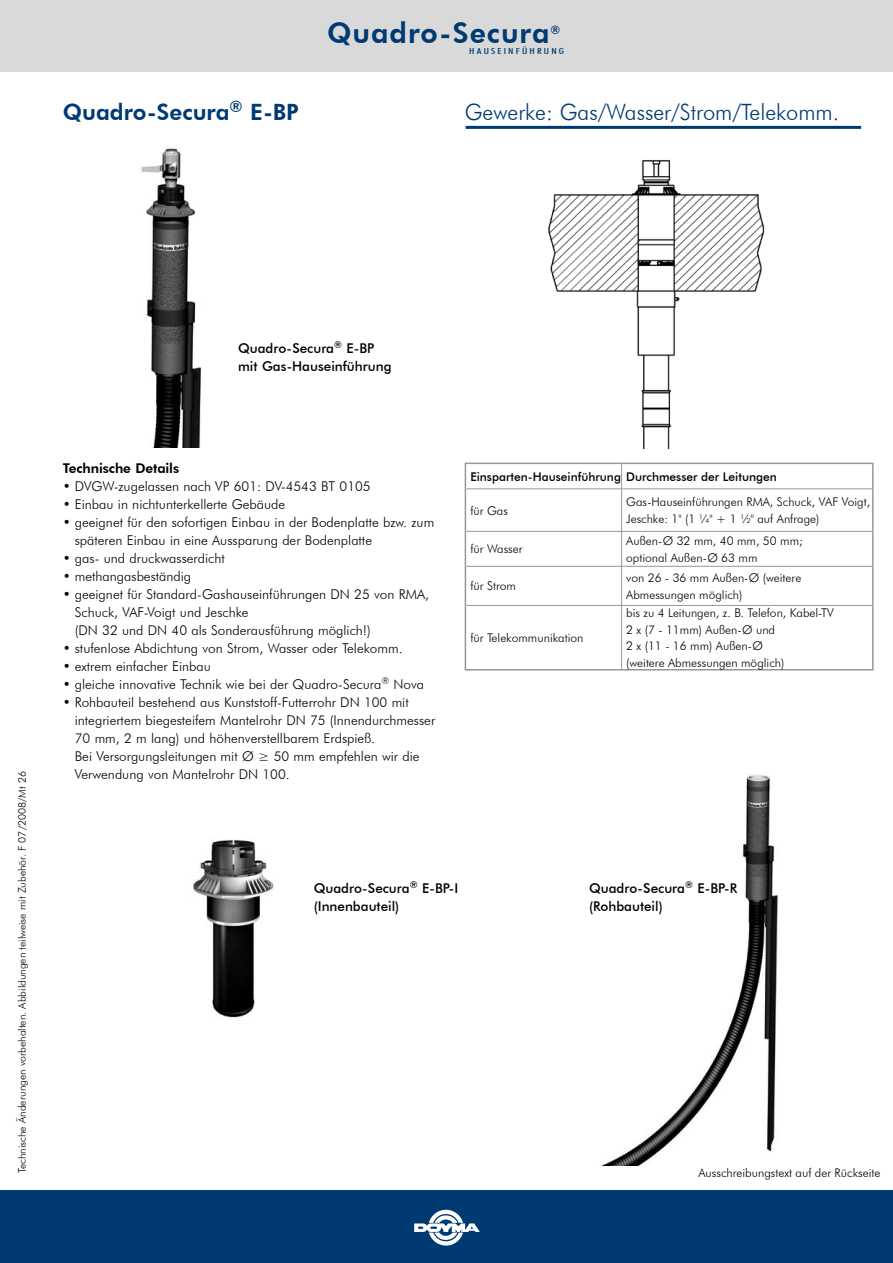
<style>
.page{position:relative;width:893px;height:1263px;background:#fff}
.page>*{position:absolute;margin:0;border:0;box-sizing:border-box;transform-origin:0 0}
.t1{font:800 28.5px "Futura BT";letter-spacing:.035em;color:#003a73}
.t2{font:300 22.5px "Futura BT";color:#003a73}
.t3{font:800 22.5px "Futura BT";color:#003a73}
.t4{font:300 13.5px/18px "Futura BT";color:#000}
.t5{font:500 13.5px/18px "Futura BT";color:#000}
.t6{font:800 13.5px "Futura BT";letter-spacing:-.005em;color:#000}
.t7{font:300 12px/16.5px "Futura BT";color:#000}
.t8{font:500 12px "Futura BT";color:#000}
.t9{font:800 11.7px "Futura BT";color:#003a73}
.t10{font:300 10.5px "Futura BT";color:#000}
.t11{font:500 condensed 8.25px "Futura BT";letter-spacing:.2em;color:#003a73;scale:1.3 1}
</style>
<div class="page">
<div style="left:0;top:0;width:893px;height:72px;background:#d9d9d9"></div>
<hr style="left:466px;top:126px;width:395px;height:3px;background:#003a73">
<div style="left:0;top:1191px;width:893px;height:72px;background:#003a73"></div>
<svg style="left:415px;top:1210px;width:65px;height:35px"></svg>
<hr style="left:872px;top:464px;width:2px;height:25px;background:#989898">
<hr style="left:872px;top:489px;width:2px;height:42px;background:#989898">
<hr style="left:872px;top:531px;width:2px;height:35px;background:#989898">
<hr style="left:872px;top:566px;width:2px;height:39px;background:#989898">
<hr style="left:872px;top:605px;width:2px;height:64px;background:#989898">
<svg style="left:621px;top:464px;width:1px;height:24px"></svg>
<hr style="left:466px;top:488px;width:406px;height:1px;background:#989898">
<hr style="left:621px;top:489px;width:1px;height:42px;background:#989898">
<hr style="left:466px;top:531px;width:406px;height:1px;background:#989898">
<hr style="left:621px;top:532px;width:1px;height:34px;background:#989898">
<hr style="left:466px;top:566px;width:406px;height:1px;background:#989898">
<hr style="left:621px;top:567px;width:1px;height:38px;background:#989898">
<hr style="left:466px;top:605px;width:406px;height:1px;background:#989898">
<hr style="left:621px;top:606px;width:1px;height:63px;background:#989898">
<hr style="left:465px;top:463px;width:157px;height:1px;background:#989898">
<svg style="left:465px;top:464px;width:1px;height:25px"></svg>
<hr style="left:622px;top:463px;width:252px;height:1px;background:#989898">
<hr style="left:465px;top:489px;width:1px;height:42px;background:#989898">
<hr style="left:465px;top:531px;width:1px;height:35px;background:#989898">
<hr style="left:465px;top:566px;width:1px;height:39px;background:#989898">
<hr style="left:465px;top:605px;width:1px;height:64px;background:#989898">
<hr style="left:465px;top:669px;width:409px;height:1px;background:#989898">
<img style="left:548px;top:160px;width:217px;height:288px">
<img style="left:141px;top:148px;width:60px;height:299px">
<img style="left:602px;top:774px;width:176px;height:391px">
<img style="left:193px;top:839px;width:81px;height:179px">
<h1 class="t1" style="left:327px;top:16px;width:224px">Quadro-Secura</h1>
<p class="t9" style="left:551px;top:23px;width:11px">®</p>
<p class="t11" style="left:469px;top:46px;width:74px">HAUSEINFÜHRUNG</p>
<h2 class="t3" style="left:63px;top:98px;width:237px">Quadro-Secura<sup>®</sup> E-BP</h2>
<h2 class="t2" style="left:465px;top:98px;width:376px">Gewerke: Gas/Wasser/Strom/Telekomm.</h2>
<p class="t5" style="left:238px;top:339px;width:155px">Quadro-Secura<sup>®</sup> E-BP mit Gas-Hauseinführung</p>
<p class="t10" style="left:16px;top:1173px;width:404px;rotate:-90deg">Technische Änderungen vorbehalten. Abbildungen teilweise mit Zubehör. F 07/2008/Mt 26</p>
<p class="t6" style="left:63px;top:460px;width:118px">Technische Details</p>
<p class="t4" style="left:63px;top:477px;width:309px">• DVGW-zugelassen nach VP 601: DV-4543 BT 0105</p>
<p class="t4" style="left:63px;top:495px;width:224px">• Einbau in nichtunterkellerte Gebäude</p>
<p class="t4" style="left:75px;top:513px;width:361px;text-indent:-12px">• geeignet für den sofortigen Einbau in der Bodenplatte bzw. zum späteren Einbau in eine Aussparung der Bodenplatte</p>
<p class="t4" style="left:63px;top:549px;width:163px">• gas- und druckwasserdicht</p>
<p class="t4" style="left:63px;top:567px;width:130px">• methangasbeständig</p>
<p class="t4" style="left:75px;top:585px;width:356px;text-indent:-12px">• geeignet für Standard-Gashauseinführungen DN 25 von RMA,<br>Schuck, VAF-Voigt und Jeschke<br>(DN 32 und DN 40 als Sonderausführung möglich!)</p>
<p class="t4" style="left:63px;top:639px;width:341px">• stufenlose Abdichtung von Strom, Wasser oder Telekomm.</p>
<p class="t4" style="left:63px;top:657px;width:150px">• extrem einfacher Einbau</p>
<p class="t4" style="left:63px;top:675px;width:363px">• gleiche innovative Technik wie bei der Quadro-Secura<sup>®</sup> Nova</p>
<p class="t4" style="left:75px;top:693px;width:362px;text-indent:-12px">• Rohbauteil bestehend aus Kunststoff-Futterrohr DN 100 mit integriertem biegesteifem Mantelrohr DN 75 (Innendurchmesser 70 mm, 2 m lang) und höhenverstellbarem Erdspieß.<br>Bei Versorgungsleitungen mit Ø ≥ 50 mm empfehlen wir die Verwendung von Mantelrohr DN 100.</p>
<p class="t8" style="left:470px;top:469px;width:308px">Einsparten-Hauseinführung Durchmesser der Leitungen</p>
<p class="t7" style="left:470px;top:502px;width:39px">für Gas</p>
<p class="t7" style="left:626px;top:494px;width:245px">Gas-Hauseinführungen RMA, Schuck, VAF Voigt,<br>Jeschke: 1" (1 ¼" + 1 ½" auf Anfrage)</p>
<p class="t7" style="left:470px;top:541px;width:54px">für Wasser</p>
<p class="t7" style="left:626px;top:532px;width:178px">Außen-Ø 32 mm, 40 mm, 50 mm; optional Außen-Ø 63 mm</p>
<p class="t7" style="left:470px;top:578px;width:47px">für Strom</p>
<p class="t7" style="left:626px;top:570px;width:177px">von 26 - 36 mm Außen-Ø (weitere<br>Abmessungen möglich)</p>
<p class="t7" style="left:470px;top:629px;width:115px">für Telekommunikation</p>
<p class="t7" style="left:626px;top:605px;width:209px">bis zu 4 Leitungen, z. B. Telefon, Kabel-TV<br>2 x (7 - 11mm) Außen-Ø und<br>2 x (11 - 16 mm) Außen-Ø<br>(weitere Abmessungen möglich)</p>
<p class="t5" style="left:314px;top:879px;width:146px">Quadro-Secura<sup>®</sup> E-BP-I (Innenbauteil)</p>
<p class="t5" style="left:589px;top:879px;width:150px">Quadro-Secura<sup>®</sup> E-BP-R (Rohbauteil)</p>
<p class="t7" style="left:698px;top:1165px;width:184px">Ausschreibungstext auf der Rückseite</p>
</div>
